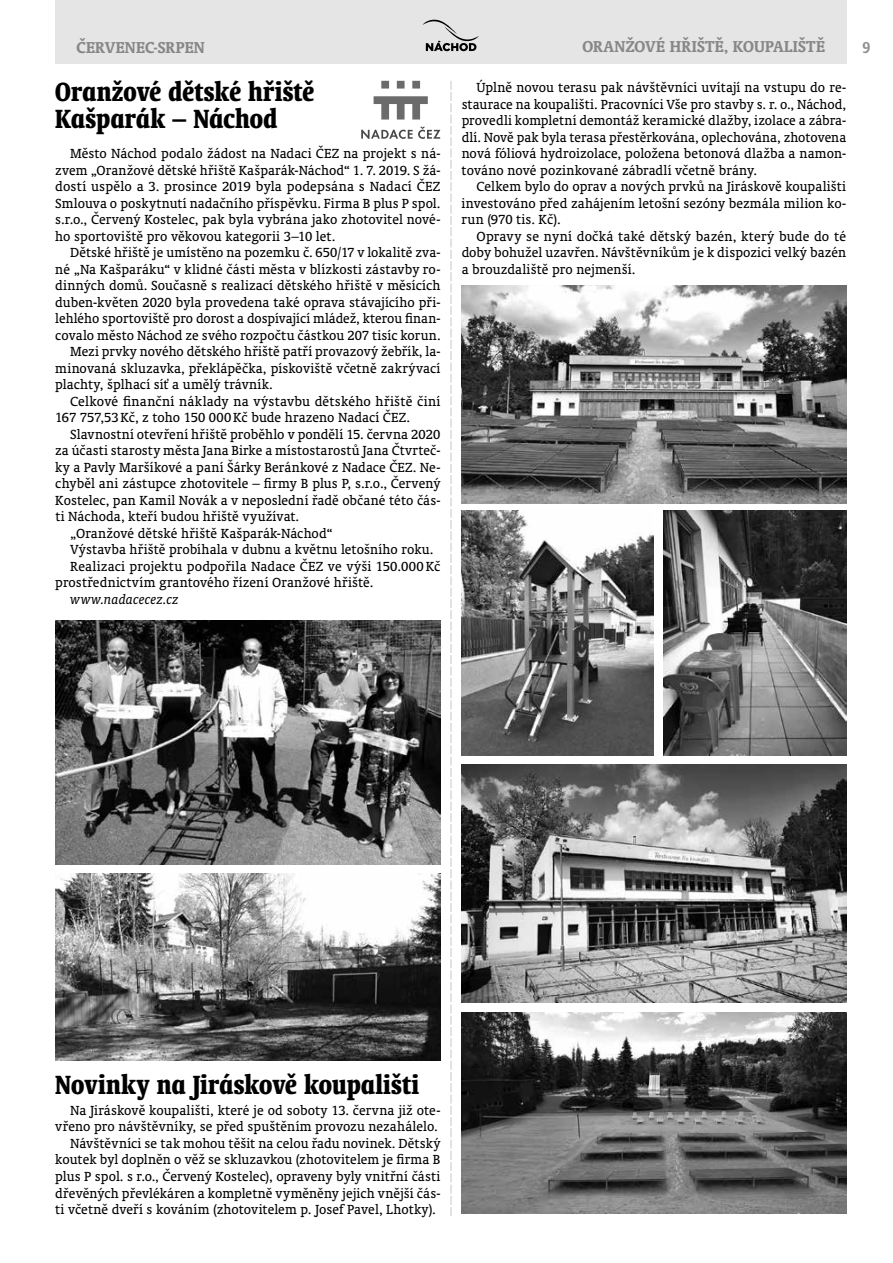
<style>
.page{position:relative;width:893px;height:1263px;background:#fff}
.page>*{position:absolute;margin:0;border:0;box-sizing:border-box;transform-origin:0 0}
.t1{font:700 condensed 30px/27px "Oranda AT";letter-spacing:.01em;color:#000;scale:.92 1}
.t2{font:700 18px "Oranda AT";letter-spacing:.01em;color:#878787}
.t3{font:700 18px "Oranda AT";color:#929292;scale:.9 1}
.t4{font:15px/16.5px "Oranda AT";letter-spacing:.005em;color:#000;text-align:justify}
.t5{font:italic 15px "Oranda AT";letter-spacing:.01em;color:#000}
</style>
<div class="page">
<div style="left:55px;top:0;width:792px;height:64px;background:#e5e5e5"></div>
<svg style="left:422px;top:19px;width:57px;height:32px"></svg>
<svg style="left:451px;top:81px;width:1px;height:1135px"></svg>
<img style="left:55px;top:873px;width:385px;height:187px">
<img style="left:55px;top:620px;width:385px;height:245px">
<img style="left:462px;top:286px;width:384px;height:217px">
<img style="left:462px;top:764px;width:384px;height:238px">
<img style="left:462px;top:510px;width:191px;height:245px">
<img style="left:663px;top:511px;width:183px;height:244px">
<img style="left:462px;top:1012px;width:384px;height:201px">
<svg style="left:361px;top:126px;width:79px;height:13px"></svg>
<svg style="left:374px;top:81px;width:54px;height:39px"></svg>
<p class="t2" style="left:77px;top:37px;width:130px">ČERVENEC-SRPEN</p>
<p class="t2" style="left:582px;top:36px;width:244px">ORANŽOVÉ HŘIŠTĚ, KOUPALIŠTĚ</p>
<p class="t3" style="left:862px;top:37px;width:10px">9</p>
<h1 class="t1" style="left:55px;top:77px;width:283px">Oranžové dětské hřiště<br>Kašparák – Náchod</h1>
<p class="t4" style="left:55px;top:145px;width:387px;text-indent:15px">Město Náchod podalo žádost na Nadaci ČEZ na projekt s ná&shy;zvem „Oranžové dětské hřiště Kašparák-Náchod“ 1. 7. 2019. S žá&shy;dostí uspělo a 3. prosince 2019 byla podepsána s Nadací ČEZ Smlouva o poskytnutí nadačního příspěvku. Firma B plus P spol. s.r.o., Červený Kostelec, pak byla vybrána jako zhotovitel nové&shy;ho sportoviště pro věkovou kategorii 3–10 let.</p>
<p class="t4" style="left:70px;top:244px;width:372px">Dětské hřiště je umístěno na pozemku č. 650/17 v lokalitě zva-</p>
<p class="t4" style="left:55px;top:260px;width:387px">né „Na Kašparáku“ v klidné části města v blízkosti zástavby ro-</p>
<p class="t4" style="left:55px;top:277px;width:387px">dinných domů. Současně s realizací dětského hřiště v měsících</p>
<p class="t4" style="left:55px;top:293px;width:387px">duben-květen 2020 byla provedena také oprava stávajícího při-</p>
<p class="t4" style="left:55px;top:310px;width:387px">lehlého sportoviště pro dorost a dospívající mládež, kterou finan-</p>
<p class="t4" style="left:55px;top:326px;width:387px">covalo město Náchod ze svého rozpočtu částkou 207 tisíc korun.</p>
<p class="t4" style="left:70px;top:343px;width:372px">Mezi prvky nového dětského hřiště patří provazový žebřík, la-</p>
<p class="t4" style="left:55px;top:359px;width:387px">minovaná skluzavka, překlápěčka, pískoviště včetně zakrývací</p>
<p class="t4" style="left:55px;top:376px;width:219px">plachty, šplhací síť a umělý trávník.</p>
<p class="t4" style="left:70px;top:392px;width:372px">Celkové finanční náklady na výstavbu dětského hřiště činí</p>
<p class="t4" style="left:55px;top:409px;width:356px">167 757,53Kč, z toho 150 000Kč bude hrazeno Nadací ČEZ.</p>
<p class="t4" style="left:70px;top:425px;width:372px">Slavnostní otevření hřiště proběhlo v pondělí 15. června 2020</p>
<p class="t4" style="left:55px;top:442px;width:387px">za účasti starosty města Jana Birke a místostarostů Jana Čtvrteč-</p>
<p class="t4" style="left:55px;top:458px;width:387px">ky a Pavly Maršíkové a paní Šárky Beránkové z Nadace ČEZ. Ne-</p>
<p class="t4" style="left:55px;top:475px;width:387px">chyběl ani zástupce zhotovitele – firmy B plus P, s.r.o., Červený</p>
<p class="t4" style="left:55px;top:491px;width:387px">Kostelec, pan Kamil Novák a v neposlední řadě občané této čás-</p>
<p class="t4" style="left:55px;top:508px;width:245px">ti Náchoda, kteří budou hřiště využívat.</p>
<p class="t4" style="left:70px;top:524px;width:264px">„Oranžové dětské hřiště Kašparák-Náchod“</p>
<p class="t4" style="left:70px;top:541px;width:365px">Výstavba hřiště probíhala v dubnu a květnu letošního roku.</p>
<p class="t4" style="left:70px;top:557px;width:372px">Realizaci projektu podpořila Nadace ČEZ ve výši 150.000Kč</p>
<p class="t4" style="left:55px;top:574px;width:319px">prostřednictvím grantového řízení Oranžové hřiště.</p>
<p class="t5" style="left:70px;top:590px;width:110px">www.nadacecez.cz</p>
<p class="t4" style="left:462px;top:79px;width:386px;text-indent:15px">Úplně novou terasu pak návštěvníci uvítají na vstupu do re&shy;staurace na koupališti. Pracovníci Vše pro stavby s. r. o., Náchod, provedli kompletní demontáž keramické dlažby, izolace a zábra&shy;dlí. Nově pak byla terasa přestěrkována, oplechována, zhotovena nová fóliová hydroizolace, položena betonová dlažba a namon&shy;továno nové pozinkované zábradlí včetně brány.</p>
<p class="t4" style="left:462px;top:178px;width:386px;text-indent:15px">Celkem bylo do oprav a nových prvků na Jiráskově koupališti investováno před zahájením letošní sezóny bezmála milion ko&shy;run (970 tis. Kč).</p>
<p class="t4" style="left:462px;top:228px;width:386px;text-indent:15px">Opravy se nyní dočká také dětský bazén, který bude do té doby bohužel uzavřen. Návštěvníkům je k dispozici velký bazén a brouzdaliště pro nejmenší.</p>
<h1 class="t1" style="left:55px;top:1070px;width:397px">Novinky na Jiráskově koupališti</h1>
<p class="t4" style="left:70px;top:1102px;width:372px">Na Jiráskově koupališti, které je od soboty 13. června již ote-</p>
<p class="t4" style="left:55px;top:1118px;width:384px">vřeno pro návštěvníky, se před spuštěním provozu nezahálelo.</p>
<p class="t4" style="left:70px;top:1135px;width:372px">Návštěvníci se tak mohou těšit na celou řadu novinek. Dětský</p>
<p class="t4" style="left:55px;top:1151px;width:387px">koutek byl doplněn o věž se skluzavkou (zhotovitelem je firma B</p>
<p class="t4" style="left:55px;top:1168px;width:387px">plus P spol. s r.o., Červený Kostelec), opraveny byly vnitřní části</p>
<p class="t4" style="left:55px;top:1184px;width:387px">dřevěných převlékáren a kompletně vyměněny jejich vnější čás-</p>
<p class="t4" style="left:55px;top:1201px;width:382px">ti včetně dveří s kováním (zhotovitelem p. Josef Pavel, Lhotky).</p>
</div>
